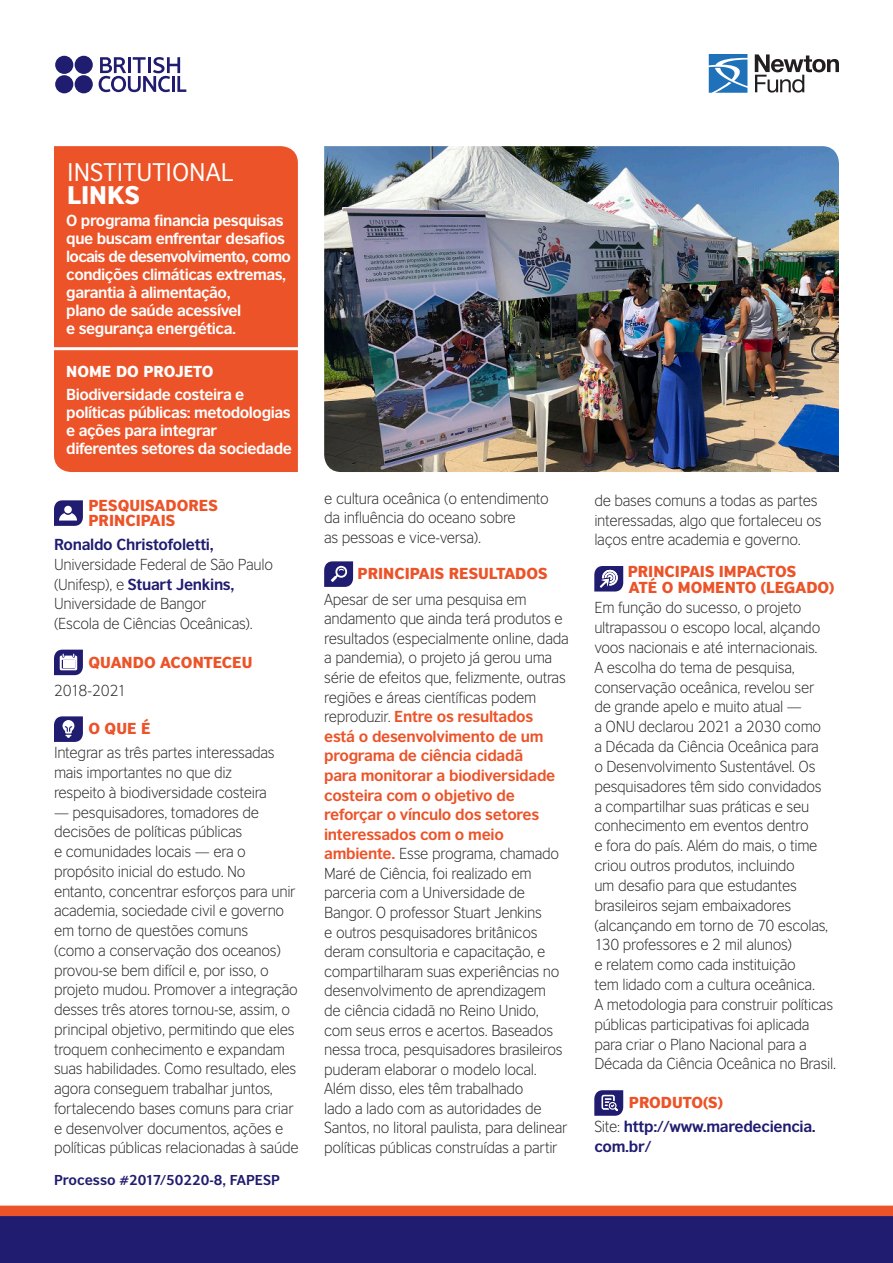
<style>
.page{position:relative;width:893px;height:1263px;background:#fff}
.page>*{position:absolute;margin:0;border:0;box-sizing:border-box;transform-origin:0 0}
.t1{font:24px/22.5px "British Council Sans";color:#fff}
.t2{font:300 15px/19.8px "British Council Sans";letter-spacing:-.02em;color:#231f20}
.t3{font:700 15px/18px "British Council Sans";letter-spacing:-.03em;color:#fff}
.t4{font:900 15px/16.8px "British Council Sans";color:#ec5328}
.t5{font:700 15px/19.8px "British Council Sans";letter-spacing:-.02em;color:#201c70}
.t6{font:900 15px "British Council Sans";color:#fff}
.t7{font:300 15px "British Council Sans";letter-spacing:-.04em;color:#231f20}
.t8{font:700 13.5px "British Council Sans";color:#201c70}
.s1{font-weight:900}
.s2{font-weight:700;color:#201c70}
.s3{font-weight:700;color:#ec5328}
.s4{font-weight:300;color:#231f20}
</style>
<div class="page">
<svg style="left:594px;top:566px;width:29px;height:25px"></svg>
<svg style="left:594px;top:1090px;width:29px;height:26px"></svg>
<svg style="left:99px;top:57px;width:87px;height:35px"></svg>
<div style="left:55px;top:75px;width:18px;height:18px;background:#201c70;border-radius:50%"></div>
<div style="left:75px;top:75px;width:18px;height:18px;background:#201c70;border-radius:50%"></div>
<div style="left:55px;top:56px;width:18px;height:18px;background:#201c70;border-radius:50%"></div>
<div style="left:75px;top:56px;width:18px;height:18px;background:#201c70;border-radius:50%"></div>
<svg style="left:755px;top:54px;width:84px;height:39px"></svg>
<svg style="left:709px;top:54px;width:38px;height:39px"></svg>
<div style="left:0;top:1206px;width:893px;height:57px;background:#201c70"></div>
<div style="left:0;top:1205px;width:893px;height:11px;background:#ec5328"></div>
<svg style="left:54px;top:500px;width:29px;height:26px"></svg>
<svg style="left:54px;top:650px;width:29px;height:25px"></svg>
<svg style="left:54px;top:716px;width:29px;height:26px"></svg>
<svg style="left:324px;top:561px;width:29px;height:26px"></svg>
<div style="left:54px;top:146px;width:244px;height:326px;background:#ec5328"></div>
<img style="left:324px;top:146px;width:515px;height:326px">
<hr style="left:38px;top:347px;width:264px;height:3px;background:#fff">
<p class="t1" style="left:67px;top:159px;width:168px">INSTITUTIONAL<br><span class="s1">LINKS</span></p>
<p class="t3" style="left:66px;top:209px;width:226px">O programa financia pesquisas que buscam enfrentar desafios locais de desenvolvimento, como condições climáticas extremas, garantia à alimentação,<br>plano de saúde acessível<br>e segurança energética.</p>
<p class="t6" style="left:66px;top:358px;width:149px">NOME DO PROJETO</p>
<p class="t3" style="left:66px;top:383px;width:227px">Biodiversidade costeira e políticas públicas: metodologias e ações para integrar diferentes setores da sociedade</p>
<p class="t4" style="left:88px;top:496px;width:131px;line-height:15.3px">PESQUISADORES<br>PRINCIPAIS</p>
<p class="t2" style="left:54px;top:533px;width:221px"><span class="s2">Ronaldo Christofoletti,<br></span>Universidade Federal de São Paulo (Unifesp), e <span class="s2">Stuart Jenkins,<br></span>Universidade de Bangor<br>(Escola de Ciências Oceânicas).</p>
<p class="t4" style="left:88px;top:652px;width:166px">QUANDO ACONTECEU</p>
<p class="t7" style="left:54px;top:678px;width:74px">2018-2021</p>
<p class="t4" style="left:88px;top:718px;width:64px">O QUE É</p>
<p class="t2" style="left:54px;top:742px;width:222px">Integrar as três partes interessadas mais importantes no que diz respeito à biodiversidade costeira</p>
<p class="t2" style="left:54px;top:801px;width:246px">— pesquisadores, tomadores de decisões de políticas públicas<br>e comunidades locais — era o propósito inicial do estudo. No entanto, concentrar esforços para unir academia, sociedade civil e governo em torno de questões comuns<br>(como a conservação dos oceanos) provou-se bem difícil e, por isso, o projeto mudou. Promover a integração desses três atores tornou-se, assim, o principal objetivo, permitindo que eles troquem conhecimento e expandam suas habilidades. Como resultado, eles agora conseguem trabalhar juntos, fortalecendo bases comuns para criar e desenvolver documentos, ações e políticas públicas relacionadas à saúde</p>
<p class="t8" style="left:54px;top:1168px;width:228px">Processo #2017/50220-8, FAPESP</p>
<p class="t2" style="left:324px;top:487px;width:226px">e cultura oceânica (o entendimento da influência do oceano sobre<br>as pessoas e vice-versa).</p>
<p class="t4" style="left:357px;top:563px;width:191px">PRINCIPAIS RESULTADOS</p>
<p class="t2" style="left:324px;top:588px;width:246px">Apesar de ser uma pesquisa em andamento que ainda terá produtos e resultados (especialmente online, dada a pandemia), o projeto já gerou uma série de efeitos que, felizmente, outras regiões e áreas científicas podem reproduzir. <span class="s3">Entre os resultados<br>está o desenvolvimento de um programa de ciência cidadã<br>para monitorar a biodiversidade costeira com o objetivo de reforçar o vínculo dos setores interessados com o meio ambiente.</span> Esse programa, chamado Maré de Ciência, foi realizado em parceria com a Universidade de Bangor. O professor Stuart Jenkins<br>e outros pesquisadores britânicos deram consultoria e capacitação, e compartilharam suas experiências no desenvolvimento de aprendizagem<br>de ciência cidadã no Reino Unido, com seus erros e acertos. Baseados nessa troca, pesquisadores brasileiros puderam elaborar o modelo local.<br>Além disso, eles têm trabalhado<br>lado a lado com as autoridades de Santos, no litoral paulista, para delinear políticas públicas construídas a partir</p>
<p class="t2" style="left:594px;top:489px;width:229px">de bases comuns a todas as partes interessadas, algo que fortaleceu os laços entre academia e governo.</p>
<p class="t4" style="left:628px;top:561px;width:208px">PRINCIPAIS IMPACTOS<br>ATÉ O MOMENTO (LEGADO)</p>
<p class="t2" style="left:594px;top:596px;width:243px">Em função do sucesso, o projeto ultrapassou o escopo local, alçando voos nacionais e até internacionais.<br>A escolha do tema de pesquisa, conservação oceânica, revelou ser<br>de grande apelo e muito atual —<br>a ONU declarou 2021 a 2030 como<br>a Década da Ciência Oceânica para<br>o Desenvolvimento Sustentável. Os pesquisadores têm sido convidados<br>a compartilhar suas práticas e seu conhecimento em eventos dentro<br>e fora do país. Além do mais, o time criou outros produtos, incluindo<br>um desafio para que estudantes brasileiros sejam embaixadores (alcançando em torno de 70 escolas, 130 professores e 2 mil alunos)<br>e relatem como cada instituição<br>tem lidado com a cultura oceânica.<br>A metodologia para construir políticas públicas participativas foi aplicada para criar o Plano Nacional para a Década da Ciência Oceânica no Brasil.</p>
<p class="t4" style="left:629px;top:1092px;width:95px">PRODUTO(S)</p>
<p class="t5" style="left:594px;top:1115px;width:223px"><span class="s4">Site:</span> http://www.maredeciencia. com.br/</p>
</div>
